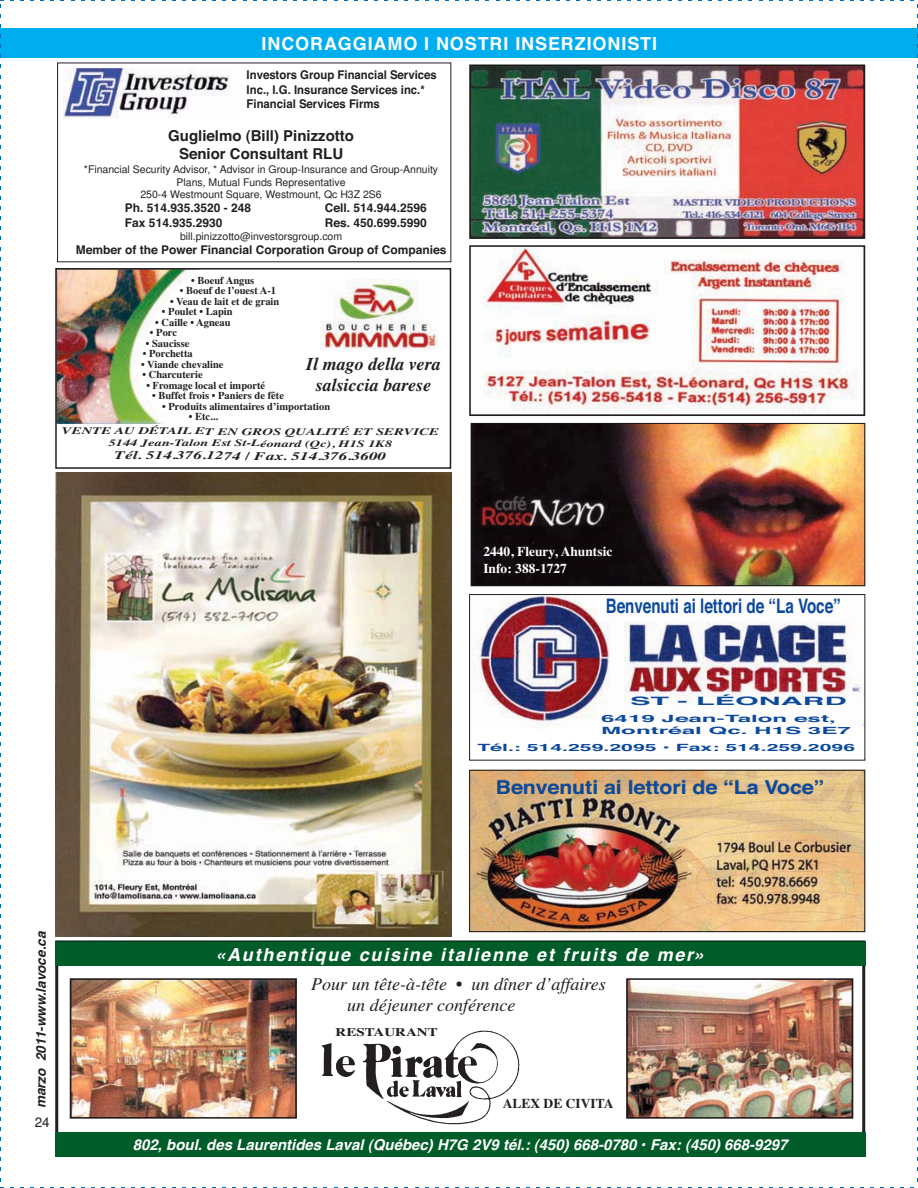
<style>
.page{position:relative;width:918px;height:1188px;background:#fff}
.page>*{position:absolute;margin:0;border:0;box-sizing:border-box;transform-origin:0 0}
.t1{font:700 19.95px "Helvetica";color:#0c499c;scale:.76 1}
.t2{font:700 19.05px "Helvetica";color:#0c499c;scale:1.11 1}
.t3{font:italic 18px/21.6px "Times";color:#231f20}
.t4{font:italic 700 18px "Helvetica";letter-spacing:.1em;color:#fff}
.t5{font:700 18px "Helvetica";letter-spacing:.05em;color:#fff}
.t6{font:italic 700 18px/21.6px "Times";color:#231f20;text-align:center}
.t7{font:italic 700 15px "Helvetica";color:#fff}
.t8{font:700 15px/18px "Helvetica";color:#231f20;text-align:center}
.t9{font:700 13.5px/16.2px "Times";color:#fff}
.t10{font:italic 700 13.5px "Helvetica";color:#231f20}
.t11{font:700 13.5px "Times";color:#231f20}
.t12{font:13.5px "Helvetica";color:#231f20}
.t13{font:700 12px "Helvetica";color:#231f20}
.t14{font:700 12px/14.4px "Helvetica";color:#231f20;scale:.95 1}
.t15{font:italic 700 11.7px "Times";color:#231f20;scale:1.48 1}
.t16{font:700 11.7px "Times";color:#231f20;scale:1.29 1}
.t17{font:700 11.55px "Helvetica";color:#0c499c;scale:2.65 1}
.t18{font:700 10.5px "Times";color:#231f20}
.t19{font:10.5px/12.6px "Helvetica";color:#231f20;text-align:center}
.t20{font:italic 700 10.05px "Times";color:#231f20;scale:1.48 1}
.t21{font:700 9.9px/12px "Helvetica";color:#0c499c;scale:2.43 1}
.t22{font:700 9.9px "Helvetica";color:#0c499c;scale:2.13 1}
.t23{font:italic 700 9.75px "Times";color:#231f20;scale:1.48 1}
</style>
<div class="page">
<div style="left:0;top:29px;width:918px;height:29px;background:#00aeef"></div>
<img style="left:64px;top:69px;width:166px;height:49px">
<div style="left:469px;top:64px;width:396px;height:175px;border:2px solid #231f20"></div>
<img style="left:55px;top:473px;width:396px;height:464px">
<div style="left:55px;top:1132px;width:810px;height:24px;background:#005c28"></div>
<img style="left:321px;top:1030px;width:199px;height:95px">
<div style="left:70px;top:978px;width:227px;height:141px;border:2px solid #231f20"></div>
<div style="left:626px;top:978px;width:227px;height:141px;border:2px solid #231f20"></div>
<div style="left:55px;top:942px;width:810px;height:24px;background:#005c28"></div>
<div style="left:55px;top:268px;width:396px;height:201px;border:2px solid #231f20"></div>
<img style="left:321px;top:280px;width:117px;height:70px">
<img style="left:472px;top:596px;width:391px;height:133px">
<div style="left:469px;top:594px;width:396px;height:167px;border:1px solid #231f20"></div>
<img style="left:470px;top:66px;width:394px;height:172px">
<img style="left:470px;top:246px;width:394px;height:169px">
<img style="left:56px;top:269px;width:143px;height:155px">
<img style="left:471px;top:423px;width:394px;height:163px">
<img style="left:470px;top:770px;width:395px;height:162px">
<svg style="left:725px;top:780px;width:8px;height:5px"></svg>
<img style="left:765px;top:780px;width:12px;height:14px">
<img style="left:735px;top:780px;width:11px;height:14px">
<img style="left:629px;top:780px;width:3px;height:14px">
<img style="left:497px;top:780px;width:3px;height:14px">
<img style="left:693px;top:780px;width:11px;height:14px">
<svg style="left:777px;top:780px;width:46px;height:14px"></svg>
<svg style="left:634px;top:780px;width:51px;height:14px"></svg>
<svg style="left:696px;top:783px;width:21px;height:11px"></svg>
<svg style="left:500px;top:780px;width:97px;height:14px"></svg>
<svg style="left:747px;top:783px;width:11px;height:11px"></svg>
<svg style="left:605px;top:780px;width:15px;height:14px"></svg>
<img style="left:71px;top:979px;width:225px;height:138px">
<img style="left:627px;top:979px;width:225px;height:139px">
<svg style="left:55px;top:941px;width:810px;height:1px"></svg>
<h3 class="t5" style="left:262px;top:37px;width:397px">INCORAGGIAMO I NOSTRI INSERZIONISTI</h3>
<p class="t14" style="left:247px;top:69px;width:202px">Investors Group Financial Services<br>Inc., I.G. Insurance Services inc.*<br>Financial Services Firms</p>
<h3 class="t8" style="left:168px;top:128px;width:187px">Guglielmo (Bill) Pinizzotto<br>Senior Consultant RLU</h3>
<p class="t19" style="left:84px;top:164px;width:356px">*Financial Security Advisor, * Advisor in Group-Insurance and Group-Annuity<br>Plans, Mutual Funds Representative<br>250-4 Westmount Square, Westmount, Qc H3Z 2S6</p>
<p class="t13" style="left:125px;top:204px;width:128px">Ph. 514.935.3520 - 248</p>
<p class="t13" style="left:325px;top:204px;width:104px">Cell. 514.944.2596</p>
<p class="t13" style="left:125px;top:218px;width:99px">Fax 514.935.2930</p>
<p class="t13" style="left:325px;top:218px;width:104px">Res. 450.699.5990</p>
<p class="t19" style="left:180px;top:231px;width:164px">bill.pinizzotto@investorsgroup.com</p>
<p class="t13" style="left:76px;top:245px;width:372px">Member of the Power Financial Corporation Group of Companies</p>
<p class="t18" style="left:191px;top:276px;width:65px">• Boeuf Angus</p>
<p class="t18" style="left:180px;top:287px;width:98px">• Boeuf de l’ouest A-1</p>
<p class="t18" style="left:170px;top:297px;width:111px">• Veau de lait et de grain</p>
<p class="t18" style="left:162px;top:308px;width:72px">• Poulet • Lapin</p>
<p class="t18" style="left:155px;top:318px;width:77px">• Caille • Agneau</p>
<p class="t18" style="left:150px;top:329px;width:29px">• Porc</p>
<p class="t18" style="left:146px;top:339px;width:45px">• Saucisse</p>
<p class="t18" style="left:143px;top:350px;width:51px">• Porchetta</p>
<p class="t18" style="left:141px;top:360px;width:84px">• Viande chevaline</p>
<p class="t18" style="left:143px;top:371px;width:62px">• Charcuterie</p>
<p class="t18" style="left:146px;top:381px;width:120px">• Fromage local et importé</p>
<p class="t18" style="left:152px;top:392px;width:133px">• Buffet frois • Paniers de fête</p>
<p class="t18" style="left:162px;top:402px;width:170px">• Produits alimentaires d’importation</p>
<p class="t18" style="left:189px;top:413px;width:31px">• Etc...</p>
<h3 class="t6" style="left:306px;top:354px;width:136px">Il mago della vera salsiccia barese</h3>
<p class="t20" style="left:62px;top:428px;width:256px">VENTE AU DÉTAIL ET EN GROS QUALITÉ ET SERVICE</p>
<p class="t23" style="left:109px;top:440px;width:193px">5144 Jean-Talon Est St-Léonard (Qc), H1S 1K8</p>
<p class="t15" style="left:115px;top:451px;width:185px">Tél. 514.376.1274 / Fax. 514.376.3600</p>
<p class="t9" style="left:483px;top:545px;width:131px">2440, Fleury, Ahuntsic<br>Info: 388-1727</p>
<h1 class="t1" style="left:606px;top:598px;width:311px">Benvenuti ai lettori de “La Voce”</h1>
<p class="t17" style="left:630px;top:696px;width:83px">ST - LÉONARD</p>
<p class="t21" style="left:601px;top:714px;width:104px">6419 Jean-Talon est,<br>Montréal Qc. H1S 3E7</p>
<p class="t22" style="left:477px;top:744px;width:179px">Tél.: 514.259.2095 • Fax: 514.259.2096</p>
<h2 class="t2" style="left:496px;top:780px;width:298px">Benvenuti ai lettori de “La Voce”</h2>
<p class="t10" style="left:36px;top:1108px;width:179px;rotate:-90deg">marzo 2011-www.lavoce.ca</p>
<p class="t12" style="left:35px;top:1118px;width:17px">24</p>
<h3 class="t4" style="left:215px;top:948px;width:491px">«Authentique cuisine italienne et fruits de mer»</h3>
<h3 class="t3" style="left:347px;top:974px;width:260px;text-indent:-36px">Pour un tête-à-tête • un dîner d’affaires un déjeuner conférence</h3>
<p class="t16" style="left:336px;top:1028px;width:81px">RESTAURANT</p>
<p class="t11" style="left:503px;top:1098px;width:112px">ALEX DE CIVITA</p>
<h3 class="t7" style="left:133px;top:1139px;width:656px">802, boul. des Laurentides Laval (Québec) H7G 2V9 tél.: (450) 668-0780 • Fax: (450) 668-9297</h3>
</div>
